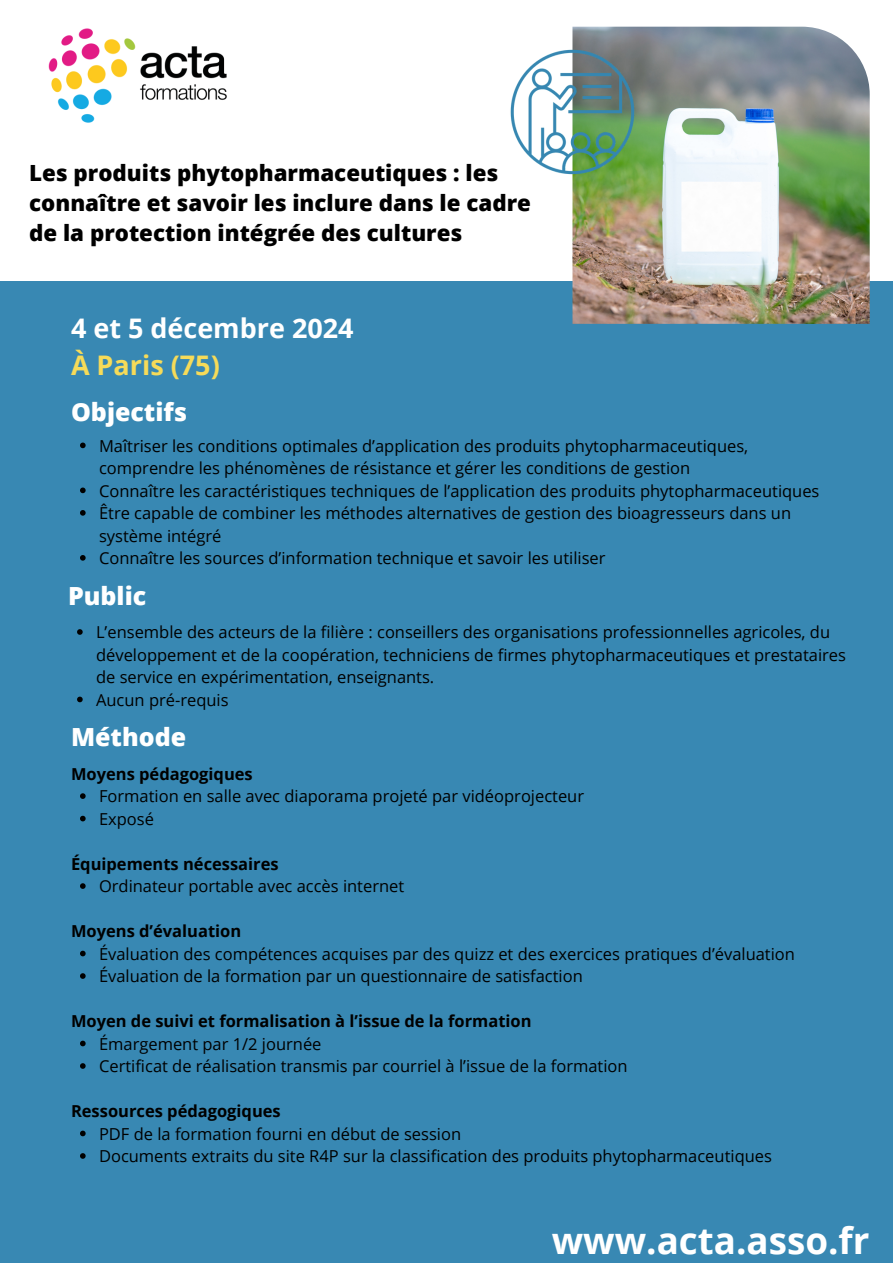
<style>
.page{position:relative;width:893px;height:1264px;background:#fff}
.page>*{position:absolute;margin:0;border:0;box-sizing:border-box;transform-origin:0 0}
.t1{font:700 36.75px "Open Sans";color:#fff}
.t2{font:700 27px "Open Sans";color:#fff}
.t3{font:700 27px "Open Sans";color:#f6db59}
.t4{font:800 24.9px "Open Sans";color:#fff}
.t5{font:800 22.35px/30.3px "Open Sans";color:#000}
.t6{font:16.5px/22.5px "Open Sans";color:#000}
.t7{font:700 16.5px "Open Sans";color:#000}
</style>
<div class="page">
<div style="left:0;top:281px;width:892px;height:981px;background:#3888b3"></div>
<img style="left:48px;top:28px;width:179px;height:95px">
<img style="left:572px;top:27px;width:297px;height:297px">
<img style="left:510px;top:41px;width:134px;height:143px">
<svg style="left:80px;top:442px;width:6px;height:6px"></svg>
<svg style="left:80px;top:487px;width:6px;height:6px"></svg>
<svg style="left:80px;top:510px;width:6px;height:5px"></svg>
<svg style="left:80px;top:555px;width:6px;height:5px"></svg>
<svg style="left:77px;top:629px;width:6px;height:5px"></svg>
<svg style="left:77px;top:696px;width:6px;height:6px"></svg>
<svg style="left:80px;top:793px;width:6px;height:6px"></svg>
<svg style="left:80px;top:815px;width:6px;height:6px"></svg>
<svg style="left:80px;top:883px;width:6px;height:5px"></svg>
<svg style="left:80px;top:950px;width:6px;height:6px"></svg>
<svg style="left:80px;top:973px;width:6px;height:5px"></svg>
<svg style="left:80px;top:1040px;width:6px;height:6px"></svg>
<svg style="left:80px;top:1063px;width:6px;height:5px"></svg>
<svg style="left:80px;top:1130px;width:6px;height:6px"></svg>
<svg style="left:80px;top:1153px;width:6px;height:5px"></svg>
<p class="t5" style="left:29px;top:157px;width:503px">Les produits phytopharmaceutiques : les connaître et savoir les inclure dans le cadre de la protection intégrée des cultures</p>
<p class="t2" style="left:71px;top:309px;width:284px">4 et 5 décembre 2024</p>
<p class="t3" style="left:71px;top:346px;width:150px">À Paris (75)</p>
<p class="t4" style="left:71px;top:394px;width:118px">Objectifs</p>
<p class="t6" style="left:99px;top:434px;width:650px">Maîtriser les conditions optimales d’application des produits phytopharmaceutiques, comprendre les phénomènes de résistance et gérer les conditions de gestion</p>
<p class="t6" style="left:99px;top:479px;width:722px">Connaître les caractéristiques techniques de l’application des produits phytopharmaceutiques</p>
<p class="t6" style="left:99px;top:501px;width:693px">Être capable de combiner les méthodes alternatives de gestion des bioagresseurs dans un système intégré</p>
<p class="t6" style="left:99px;top:546px;width:508px">Connaître les sources d’information technique et savoir les utiliser</p>
<p class="t4" style="left:68px;top:578px;width:80px">Public</p>
<p class="t6" style="left:96px;top:620px;width:751px">L’ensemble des acteurs de la filière : conseillers des organisations professionnelles agricoles, du développement et de la coopération, techniciens de firmes phytopharmaceutiques et prestataires de service en expérimentation, enseignants.</p>
<p class="t6" style="left:96px;top:688px;width:134px">Aucun pré-requis</p>
<p class="t4" style="left:71px;top:720px;width:117px">Méthode</p>
<p class="t7" style="left:71px;top:762px;width:183px">Moyens pédagogiques</p>
<p class="t6" style="left:99px;top:784px;width:486px">Formation en salle avec diaporama projeté par vidéoprojecteur</p>
<p class="t6" style="left:99px;top:807px;width:56px">Exposé</p>
<p class="t7" style="left:71px;top:852px;width:209px">Équipements nécessaires</p>
<p class="t6" style="left:99px;top:874px;width:307px">Ordinateur portable avec accès internet</p>
<p class="t7" style="left:71px;top:919px;width:172px">Moyens d’évaluation</p>
<p class="t6" style="left:99px;top:942px;width:697px">Évaluation des compétences acquises par des quizz et des exercices pratiques d’évaluation</p>
<p class="t6" style="left:99px;top:964px;width:485px">Évaluation de la formation par un questionnaire de satisfaction</p>
<p class="t7" style="left:71px;top:1009px;width:462px">Moyen de suivi et formalisation à l’issue de la formation</p>
<p class="t6" style="left:99px;top:1032px;width:224px">Émargement par 1/2 journée</p>
<p class="t6" style="left:99px;top:1054px;width:530px">Certificat de réalisation transmis par courriel à l’issue de la formation</p>
<p class="t7" style="left:71px;top:1099px;width:211px">Ressources pédagogiques</p>
<p class="t6" style="left:99px;top:1121px;width:363px">PDF de la formation fourni en début de session</p>
<p class="t6" style="left:99px;top:1144px;width:674px">Documents extraits du site R4P sur la classification des produits phytopharmaceutiques</p>
<p class="t1" style="left:552px;top:1214px;width:319px">www.acta.asso.fr</p>
</div>
